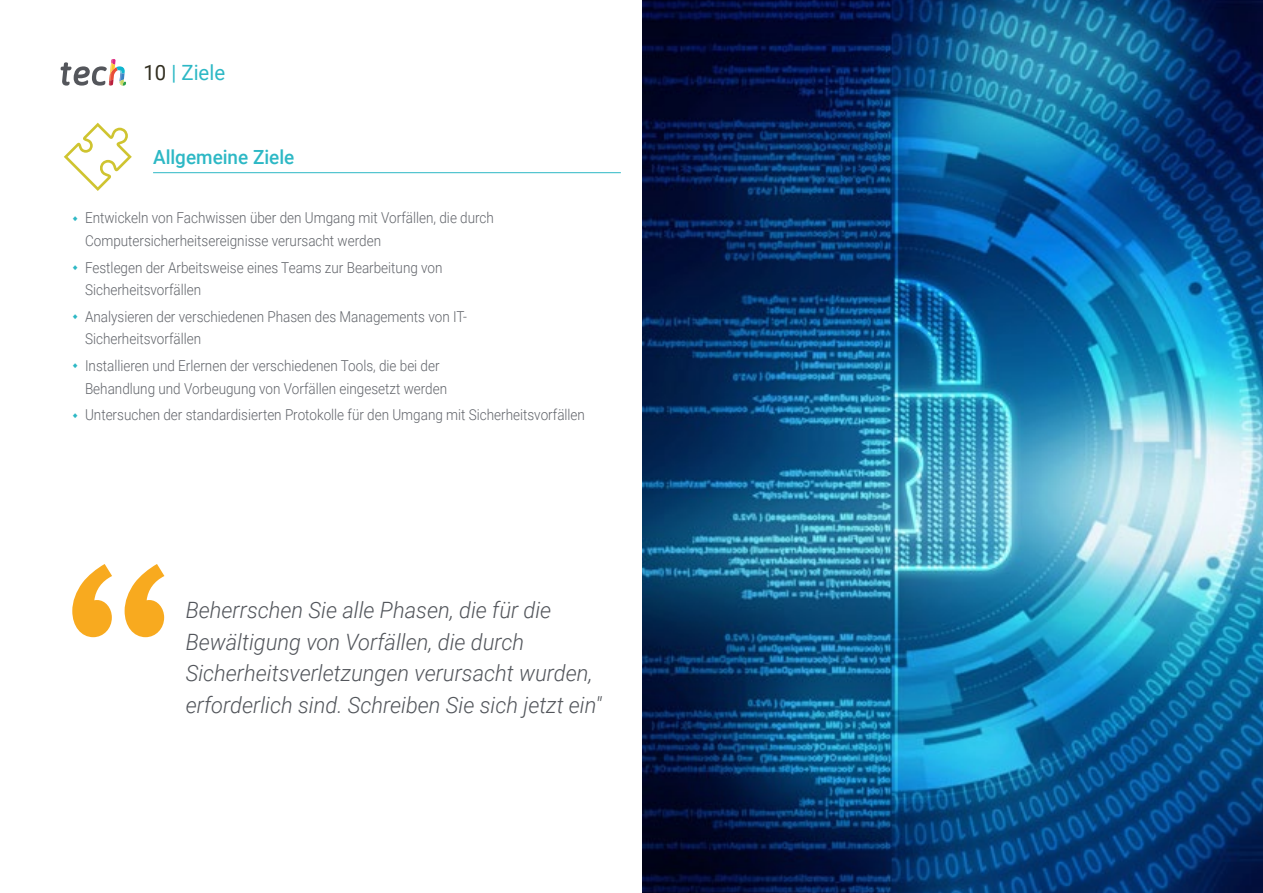
<style>
.page{position:relative;width:1263px;height:893px;background:#fff}
.page>*{position:absolute;margin:0;border:0;box-sizing:border-box;transform-origin:0 0}
.t1{font:italic 300 22.5px/31.5px "Roboto";color:#52555b}
.t2{font:21px "Roboto";color:#2db8c5}
.t3{font:500 19.5px "Roboto";color:#2db8c5}
.t4{font:300 15px/22.5px "Roboto";color:#61646a;scale:.9 1}
.s1{color:#312e20}
</style>
<div class="page">
<hr style="left:153px;top:172px;width:468px;height:1px;background:#2db8c5">
<svg style="left:64px;top:123px;width:68px;height:68px"></svg>
<img style="left:642px;top:0;width:621px;height:893px">
<svg style="left:72px;top:564px;width:92px;height:73px"></svg>
<svg style="left:61px;top:59px;width:65px;height:27px"></svg>
<h2 class="t2" style="left:144px;top:57px;width:83px"><span class="s1">10</span> | Ziele</h2>
<h3 class="t3" style="left:153px;top:144px;width:143px">Allgemeine Ziele</h3>
<p class="t4" style="left:85px;top:206px;width:456px">Entwickeln von Fachwissen über den Umgang mit Vorfällen, die durch<br>Computersicherheitsereignisse verursacht werden</p>
<p class="t4" style="left:85px;top:255px;width:399px">Festlegen der Arbeitsweise eines Teams zur Bearbeitung von<br>Sicherheitsvorfällen</p>
<p class="t4" style="left:85px;top:305px;width:426px">Analysieren der verschiedenen Phasen des Managements von IT-<br>Sicherheitsvorfällen</p>
<p class="t4" style="left:85px;top:354px;width:404px">Installieren und Erlernen der verschiedenen Tools, die bei der<br>Behandlung und Vorbeugung von Vorfällen eingesetzt werden</p>
<p class="t4" style="left:85px;top:403px;width:557px">Untersuchen der standardisierten Protokolle für den Umgang mit Sicherheitsvorfällen</p>
<h1 class="t1" style="left:186px;top:594px;width:417px">Beherrschen Sie alle Phasen, die für die Bewältigung von Vorfällen, die durch Sicherheitsverletzungen verursacht wurden, erforderlich sind. Schreiben Sie sich jetzt ein"</h1>
</div>
